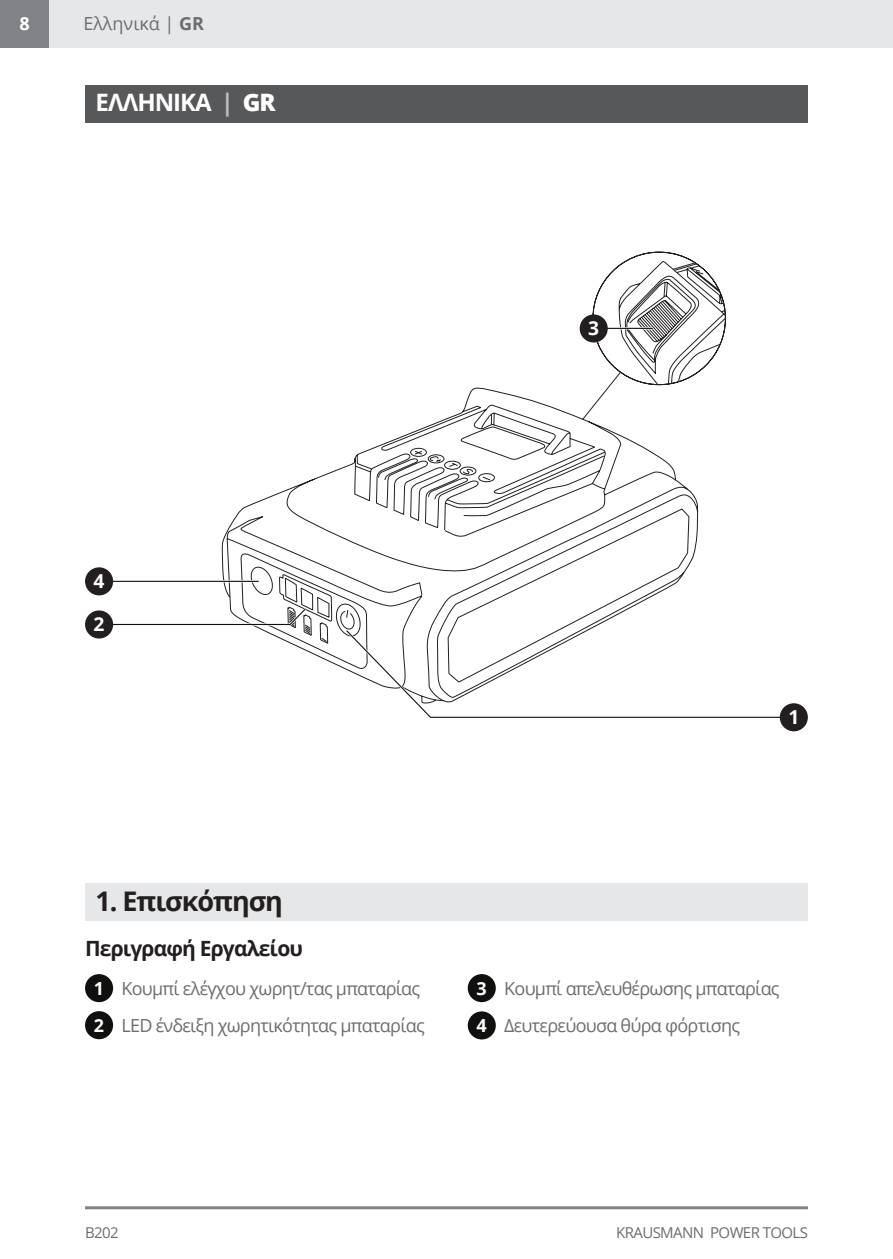
<style>
.page{position:relative;width:893px;height:1259px;background:#fff}
.page>*{position:absolute;margin:0;border:0;box-sizing:border-box;transform-origin:0 0}
.t1{font:700 27px "Open Sans";letter-spacing:-.04em;color:#231f20}
.t2{font:700 24px "Open Sans";letter-spacing:-.04em;color:#fff}
.t3{font:700 21px "Open Sans";letter-spacing:-.04em;color:#231f20}
.t4{font:700 19.2px "Open Sans";color:#fff}
.t5{font:18px/36.9px "Open Sans";letter-spacing:-.04em;color:#6c6d70}
.t6{font:18px "Open Sans";color:#6c6d70}
.t7{font:700 18px/36.9px "Open Sans";color:#fff}
.t8{font:15px "Open Sans";letter-spacing:-.04em;color:#6c6d70}
.s1{font-weight:700}
.s2{color:#bcbdc0}
.s3{font-weight:800}
.s4{font-weight:700;color:#fff}
</style>
<div class="page">
<div style="left:0;top:0;width:49px;height:48px;background:#808285"></div>
<hr style="left:85px;top:1206px;width:723px;height:3px;background:#808285">
<div style="left:85px;top:974px;width:28px;height:28px;background:#10110f;border-radius:50%"></div>
<div style="left:85px;top:1011px;width:28px;height:28px;background:#10110f;border-radius:50%"></div>
<div style="left:85px;top:883px;width:723px;height:38px;background:#e6e7e9"></div>
<div style="left:85px;top:85px;width:723px;height:38px;background:#57585a"></div>
<div style="left:468px;top:1011px;width:28px;height:28px;background:#10110f;border-radius:50%"></div>
<div style="left:468px;top:974px;width:28px;height:28px;background:#10110f;border-radius:50%"></div>
<div style="left:49px;top:0;width:844px;height:48px;background:#e6e7e9"></div>
<svg style="left:221px;top:385px;width:477px;height:284px"></svg>
<svg style="left:592px;top:251px;width:134px;height:134px"></svg>
<svg style="left:108px;top:605px;width:201px;height:22px"></svg>
<svg style="left:343px;top:627px;width:447px;height:92px"></svg>
<hr style="left:108px;top:580px;width:151px;height:2px;background:#fff">
<hr style="left:108px;top:581px;width:151px;height:1px;background:#10110f">
<hr style="left:594px;top:327px;width:59px;height:2px;background:#fff">
<hr style="left:594px;top:328px;width:59px;height:1px;background:#10110f">
<div style="left:85px;top:567px;width:28px;height:28px;background:#231f20;border-radius:50%"></div>
<div style="left:85px;top:610px;width:28px;height:28px;background:#231f20;border-radius:50%"></div>
<div style="left:780px;top:703px;width:28px;height:28px;background:#231f20;border-radius:50%"></div>
<div style="left:580px;top:314px;width:28px;height:28px;background:#231f20;border-radius:50%"></div>
<p class="t7" style="left:20px;top:4px;width:12px">8</p>
<p class="t6" style="left:83px;top:11px;width:122px">Ελληνικά | <span class="s1">GR</span></p>
<h2 class="t2" style="left:96px;top:85px;width:182px">ΕΛΛΗΝΙΚΑ <span class="s2">|</span> <span class="s3">GR</span></h2>
<p class="t4" style="left:588px;top:315px;width:12px">3</p>
<p class="t4" style="left:94px;top:568px;width:12px">4</p>
<p class="t4" style="left:94px;top:611px;width:12px">2</p>
<p class="t4" style="left:788px;top:703px;width:12px">1</p>
<h1 class="t1" style="left:96px;top:882px;width:189px">1. Επισκόπηση</h1>
<p class="t3" style="left:85px;top:933px;width:220px">Περιγραφή Εργαλείου</p>
<p class="t7" style="left:94px;top:969px;width:12px">1<br>2</p>
<p class="t5" style="left:121px;top:969px;width:305px">Κουμπί ελέγχου χωρητ/τας μπαταρίας<br>LED ένδειξη χωρητικότητας μπαταρίας</p>
<p class="t5" style="left:477px;top:969px;width:304px"><span class="s4">3</span> Κουμπί απελευθέρωσης μπαταρίας</p>
<p class="t5" style="left:477px;top:1006px;width:265px"><span class="s4">4</span> Δευτερεύουσα θύρα φόρτισης</p>
<p class="t8" style="left:85px;top:1222px;width:35px">B202</p>
<p class="t8" style="left:616px;top:1222px;width:193px">KRAUSMANN POWER TOOLS</p>
</div>
